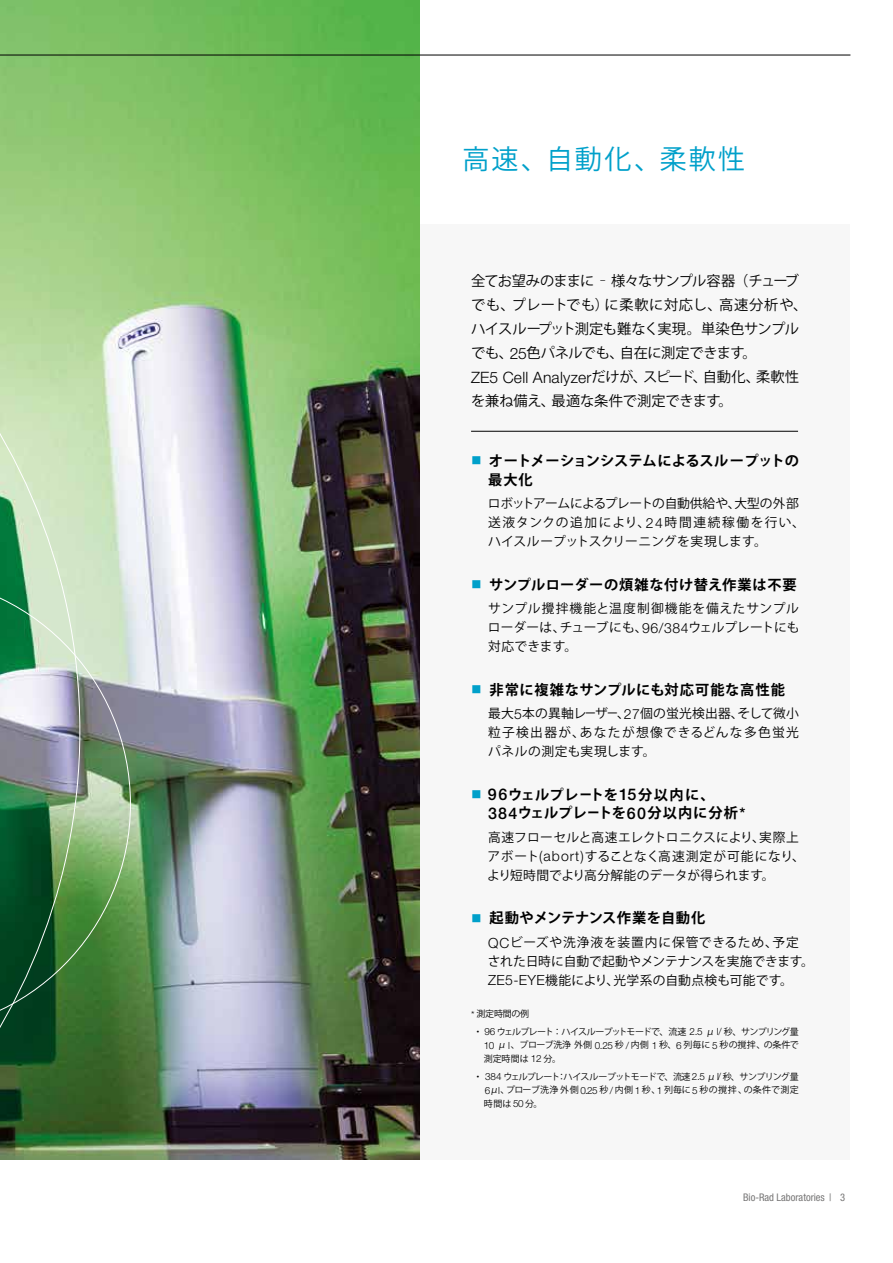
<style>
.page{position:relative;width:893px;height:1263px;background:#fff}
.page>*{position:absolute;margin:0;border:0;box-sizing:border-box;transform-origin:0 0}
.t1{font:27px "Koz Go Pro";letter-spacing:.075em;color:#00a0ca}
.t2{font:14.25px/24px "Koz Go Pro";letter-spacing:-.02em;color:#000}
.t3{font:700 14.25px/18.8px "Koz Go Pro";letter-spacing:.03em;color:#000}
.t4{font:700 14.25px/19.2px "Koz Go Pro";letter-spacing:.005em;color:#000}
.t5{font:700 14.25px "Koz Go Pro";letter-spacing:.05em;color:#000}
.t6{font:12.75px/18.8px "Koz Go Pro";letter-spacing:.02em;color:#000;text-align:justify}
.t7{font:12.75px/18.8px "Koz Go Pro";color:#000}
.t8{font:condensed 10.5px "Helvetica Neue LT Std";color:#767575}
.t9{font:9px/13.5px "Koz Go Pro";letter-spacing:-.03em;color:#000}
.t10{font:9px/17.7px "Koz Go Pro";letter-spacing:-.095em;color:#000}
.s1{font-family:"Helvetica Neue LT Std";font-weight:300;font-size:15.75px}
.s2{font-size:10.05px;color:#00a0ca}
.s3{font-family:"Helvetica Neue LT Std";font-weight:300;font-size:14.1px}
.s4{font-family:"Helvetica Neue LT Std";font-weight:500;font-size:16.05px}
.s5{font-family:"Helvetica Neue LT Std";font-weight:300;font-size:9.9px}
</style>
<div class="page">
<div style="left:43px;top:224px;width:807px;height:936px;background:#f7f7f7"></div>
<img style="left:0;top:0;width:419px;height:1160px">
<svg style="left:0;top:131px;width:80px;height:1029px;background:#94bb84"></svg>
<img style="left:0;top:576px;width:131px;height:456px">
<hr style="left:0;top:55px;width:850px;height:1px;background:#000">
<hr style="left:471px;top:431px;width:327px;height:1px;background:#000">
<h1 class="t1" style="left:462px;top:141px;width:284px">高速、自動化、柔軟性</h1>
<p class="t2" style="left:471px;top:269px;width:338px">全てお望みのままに ― 様々なサンプル容器（チューブでも、プレートでも）に柔軟に対応し、高速分析や、ハイスループット測定も難なく実現。単染色サンプルでも、<span class="s1">25</span>色パネルでも、自在に測定できます。<br><span class="s1">ZE5 Cell Analyzer</span>だけが、スピード、自動化、柔軟性を兼ね備え、最適な条件で測定できます。</p>
<p class="t4" style="left:488px;top:452px;width:312px;text-indent:-17px"><span class="s2">■</span> オートメーションシステムによるスループットの最大化</p>
<p class="t7" style="left:488px;top:495px;width:319px">ロボットアームによるプレートの自動供給や、大型の外部送液タンクの追加により、<span class="s3">24</span>時間連続稼働を行い、ハイスループットスクリーニングを実現します。</p>
<p class="t3" style="left:471px;top:576px;width:327px"><span class="s2">■</span> サンプルローダーの煩雑な付け替え作業は不要</p>
<p class="t6" style="left:488px;top:600px;width:313px">サンプル攪拌機能と温度制御機能を備えたサンプルローダーは、チューブにも、<span class="s3">96/384</span>ウェルプレートにも対応できます。</p>
<p class="t5" style="left:471px;top:680px;width:315px"><span class="s2">■</span> 非常に複雑なサンプルにも対応可能な高性能</p>
<p class="t6" style="left:488px;top:705px;width:312px">最大<span class="s3">5</span>本の異軸レーザー、<span class="s3">27</span>個の蛍光検出器、そして微小粒子検出器が、あなたが想像できるどんな多色蛍光パネルの測定も実現します。</p>
<p class="t3" style="left:488px;top:786px;width:259px;text-indent:-17px"><span class="s2">■</span> <span class="s4">96</span>ウェルプレートを<span class="s4">15</span>分以内に、<br><span class="s4">384</span>ウェルプレートを<span class="s4">60</span>分以内に分析<span class="s4">*</span></p>
<p class="t6" style="left:487px;top:828px;width:319px;text-align:left">高速フローセルと高速エレクトロニクスにより、実際上アボート<span class="s3">(abort)</span>することなく高速測定が可能になり、より短時間でより高分解能のデータが得られます。</p>
<p class="t3" style="left:471px;top:909px;width:235px"><span class="s2">■</span> 起動やメンテナンス作業を自動化</p>
<p class="t6" style="left:488px;top:933px;width:328px;text-align:left"><span class="s3">QC</span>ビーズや洗浄液を装置内に保管できるため、予定された日時に自動で起動やメンテナンスを実施できます。<br><span class="s3">ZE5-EYE</span>機能により、光学系の自動点検も可能です。</p>
<p class="t10" style="left:471px;top:1005px;width:329px"><span class="s5">*</span> 測定時間の例<br>・ <span class="s5">96</span> ウェルプレート：ハイスループットモードで、流速 <span class="s5">2.5</span> μ <span class="s5">l/</span> 秒、サンプリング量</p>
<p class="t9" style="left:484px;top:1038px;width:317px"><span class="s5">10</span> μ <span class="s5">l</span>、プローブ洗浄外側 <span class="s5">0.25</span> 秒 <span class="s5">/</span> 内側 <span class="s5">1</span> 秒、<span class="s5">6</span> 列毎に <span class="s5">5</span> 秒の撹拌、の条件で測定時間は <span class="s5">12</span> 分。</p>
<p class="t9" style="left:484px;top:1070px;width:317px;text-align:justify;text-indent:-10px">・ <span class="s5">384</span> ウェルプレート：ハイスループットモードで、流速 <span class="s5">2.5</span> μ <span class="s5">l/</span> 秒、サンプリング量<span class="s5">6</span> μ<span class="s5">l</span>、プローブ洗浄外側 <span class="s5">0.25</span> 秒 <span class="s5">/</span> 内側 <span class="s5">1</span> 秒、<span class="s5">1</span> 列毎に <span class="s5">5</span> 秒の撹拌、の条件で測定時間は <span class="s5">50</span> 分。</p>
<p class="t8" style="left:743px;top:1191px;width:104px">Bio-Rad Laboratories | 3</p>
</div>
